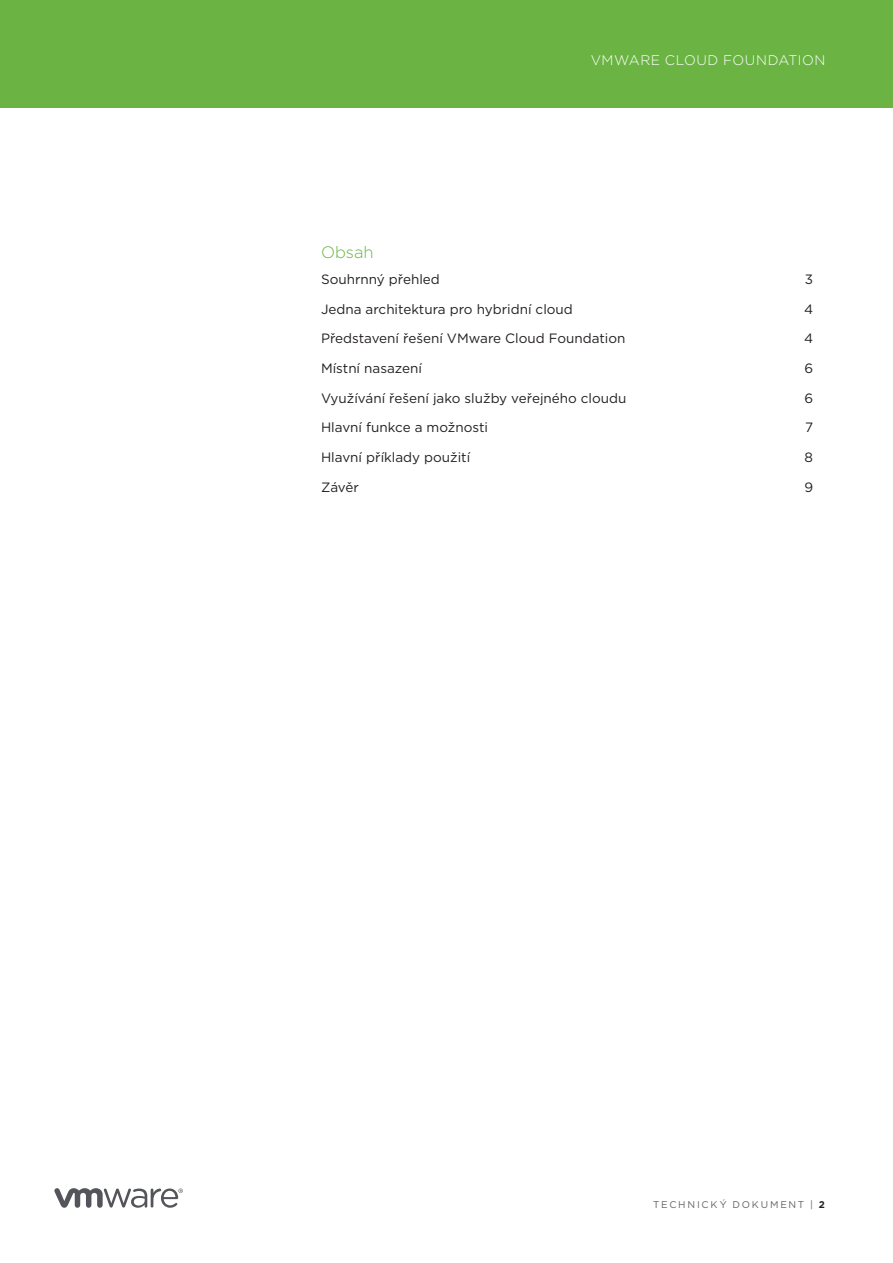
<style>
.page{position:relative;width:893px;height:1263px;background:#fff}
.page>*{position:absolute;margin:0;border:0;box-sizing:border-box;transform-origin:0 0}
._4a__SUBHEAD-1{font:300 16.5px "Gotham";color:#6bb444}
.FOLIO-WHITE-TITLES{font:300 13.8px "Gotham";letter-spacing:.035em;color:#fff}
.TOC_SUBHEAD_1{font:13.5px "Gotham";color:#231f20}
.FOLIO-BOTTOM-GRAY{font:9.75px "Gotham";letter-spacing:.18em;color:#636265}
.s1{font-weight:700;color:#231f20}
</style>
<div class="page">
<div style="left:0;top:0;width:893px;height:108px;background:#6bb444"></div>
<svg style="left:54px;top:1188px;width:129px;height:20px"></svg>
<p class="FOLIO-WHITE-TITLES" style="left:591px;top:51px;width:236px">VMWARE CLOUD FOUNDATION</p>
<p class="_4a__SUBHEAD-1" style="left:321px;top:241px;width:54px">Obsah</p>
<p class="TOC_SUBHEAD_1" style="left:321px;top:271px;width:120px">Souhrnný přehled</p>
<p class="TOC_SUBHEAD_1" style="left:805px;top:271px;width:10px">3</p>
<p class="TOC_SUBHEAD_1" style="left:321px;top:300px;width:253px">Jedna architektura pro hybridní cloud</p>
<p class="TOC_SUBHEAD_1" style="left:804px;top:300px;width:11px">4</p>
<p class="TOC_SUBHEAD_1" style="left:321px;top:330px;width:306px">Představení řešení VMware Cloud Foundation</p>
<p class="TOC_SUBHEAD_1" style="left:804px;top:330px;width:11px">4</p>
<p class="TOC_SUBHEAD_1" style="left:321px;top:360px;width:103px">Místní nasazení</p>
<p class="TOC_SUBHEAD_1" style="left:804px;top:360px;width:10px">6</p>
<p class="TOC_SUBHEAD_1" style="left:321px;top:389px;width:307px">Využívání řešení jako služby veřejného cloudu</p>
<p class="TOC_SUBHEAD_1" style="left:804px;top:389px;width:10px">6</p>
<p class="TOC_SUBHEAD_1" style="left:321px;top:419px;width:168px">Hlavní funkce a možnosti</p>
<p class="TOC_SUBHEAD_1" style="left:805px;top:419px;width:10px">7</p>
<p class="TOC_SUBHEAD_1" style="left:321px;top:448px;width:151px">Hlavní příklady použití</p>
<p class="TOC_SUBHEAD_1" style="left:804px;top:448px;width:10px">8</p>
<p class="TOC_SUBHEAD_1" style="left:321px;top:478px;width:39px">Závěr</p>
<p class="TOC_SUBHEAD_1" style="left:804px;top:478px;width:10px">9</p>
<p class="FOLIO-BOTTOM-GRAY" style="left:653px;top:1198px;width:173px">TECHNICKÝ DOKUMENT | <span class="s1">2</span></p>
</div>
